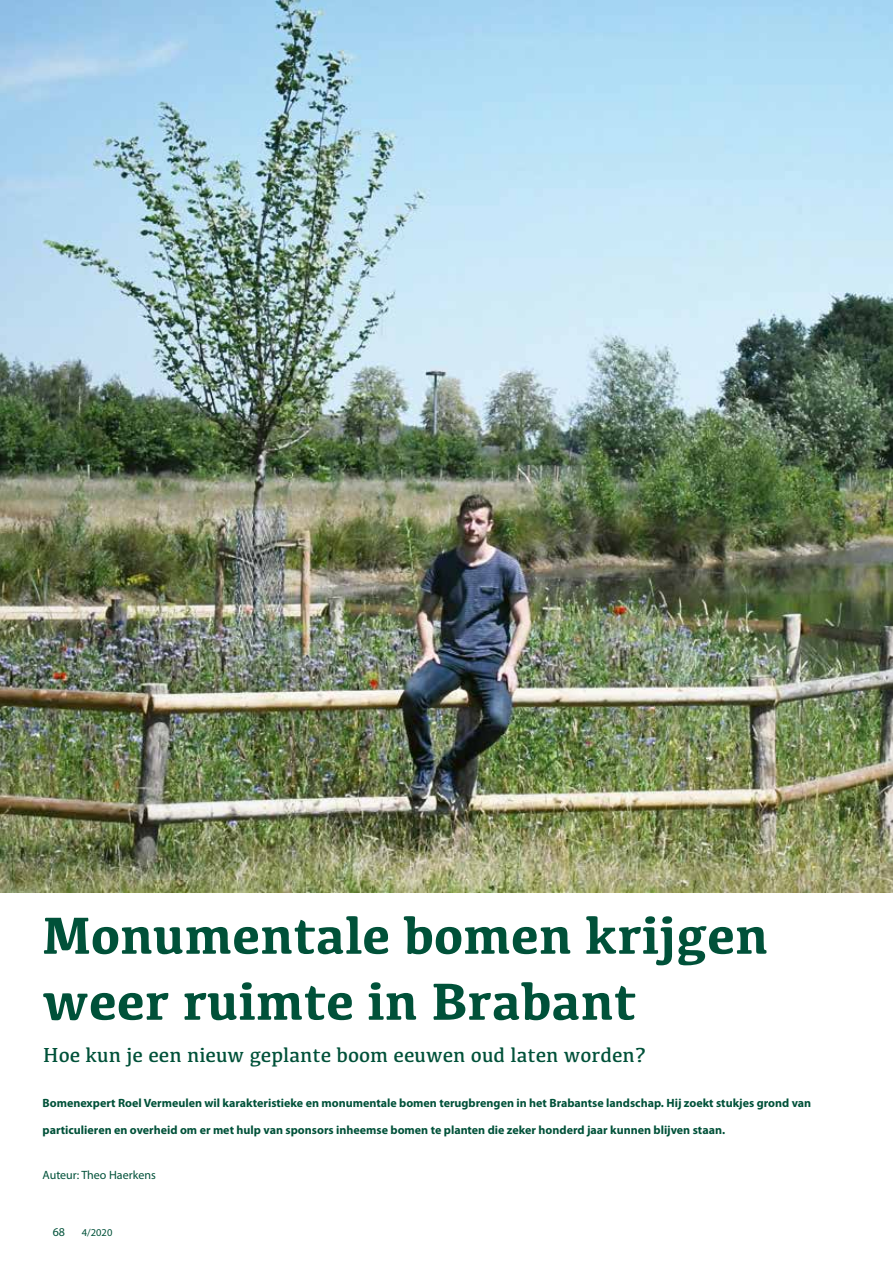
<style>
.page{position:relative;width:893px;height:1263px;background:#fff}
.page>*{position:absolute;margin:0;border:0;box-sizing:border-box;transform-origin:0 0}
.t1{font:700 54px/66px "Kefa";color:#005139}
.t2{font:21px "Kefa";color:#005139}
.t3{font:700 12px "Myriad Pro";color:#005139}
.t4{font:12px "Myriad Pro";color:#005139}
.t5{font:10.5px "Myriad Pro";color:#005139}
</style>
<div class="page">
<img style="left:0;top:0;width:893px;height:892px">
<h1 class="t1" style="left:43px;top:900px;width:727px">Monumentale bomen krijgen weer ruimte in Brabant</h1>
<h2 class="t2" style="left:43px;top:1042px;width:604px">Hoe kun je een nieuw geplante boom eeuwen oud laten worden?</h2>
<p class="t3" style="left:43px;top:1095px;width:770px">Bomenexpert Roel Vermeulen wil karakteristieke en monumentale bomen terugbrengen in het Brabantse landschap. Hij zoekt stukjes grond van</p>
<p class="t3" style="left:43px;top:1122px;width:684px">particulieren en overheid om er met hulp van sponsors inheemse bomen te planten die zeker honderd jaar kunnen blijven staan.</p>
<p class="t4" style="left:43px;top:1168px;width:115px">Auteur: Theo Haerkens</p>
<p class="t4" style="left:53px;top:1224px;width:14px">68</p>
<p class="t5" style="left:82px;top:1226px;width:32px">4/2020</p>
</div>
